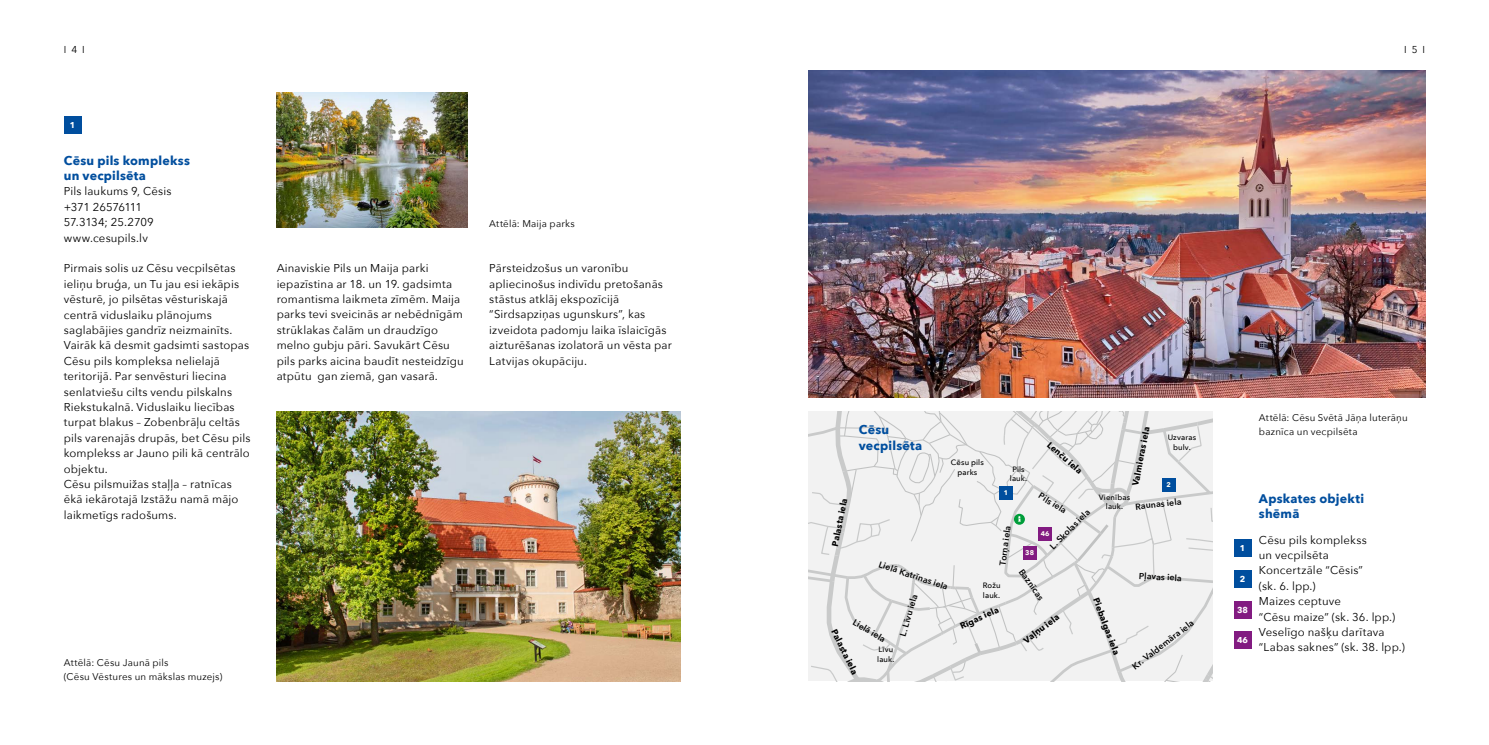
<style>
.page{position:relative;width:1489px;height:745px;background:#fff}
.page>*{position:absolute;margin:0;border:0;box-sizing:border-box;transform-origin:0 0}
.t1{font:700 12.5px/15.4px "Avenir Next";letter-spacing:.015em;color:#004e9e}
.t2{font:11.38px/15.4px "Avenir Next";letter-spacing:.015em;color:#000}
.t3{font:10px "Avenir Next";color:#000}
.t4{font:9.75px/13.5px "Avenir Next";letter-spacing:.02em;color:#000}
.t5{font:600 8.62px "Avenir Next";color:#000}
.t6{font:700 8.62px "Avenir Next";color:#000}
.t7{font:700 8.5px "Avenir Next";color:#fff}
.t8{font:500 7.75px/9.2px "Avenir Next";letter-spacing:.015em;color:#000;text-align:center}
.t9{font:700 6.75px "Avenir Next";color:#fffef5}
</style>
<div class="page">
<img style="left:276px;top:411px;width:404px;height:269px">
<svg style="left:808px;top:411px;width:404px;height:270px"></svg>
<div style="left:999px;top:485px;width:13px;height:14px;background:#004e9e"></div>
<div style="left:1161px;top:477px;width:14px;height:14px;background:#004e9e"></div>
<div style="left:1038px;top:526px;width:13px;height:14px;background:#821b81"></div>
<div style="left:1022px;top:545px;width:14px;height:14px;background:#821b81"></div>
<img style="left:808px;top:71px;width:616px;height:326px">
<div style="left:64px;top:116px;width:17px;height:18px;background:#004e9e"></div>
<img style="left:276px;top:92px;width:192px;height:136px">
<div style="left:1233px;top:539px;width:18px;height:17px;background:#004e9e"></div>
<div style="left:1233px;top:569px;width:18px;height:18px;background:#004e9e"></div>
<div style="left:1233px;top:600px;width:18px;height:18px;background:#821b81"></div>
<div style="left:1233px;top:631px;width:18px;height:17px;background:#821b81"></div>
<p class="t3" style="left:64px;top:41px;width:22px">I 4 I</p>
<p class="t3" style="left:1403px;top:41px;width:22px">I 5 I</p>
<p class="t7" style="left:70px;top:118px;width:7px">1</p>
<p class="t1" style="left:64px;top:152px;width:128px">Cēsu pils komplekss un vecpilsēta</p>
<p class="t2" style="left:64px;top:183px;width:109px">Pils laukums 9, Cēsis +371 26576111<br>57.3134; 25.2709 www.cesupils.lv</p>
<p class="t2" style="left:64px;top:260px;width:188px">Pirmais solis uz Cēsu vecpilsētas ieliņu bruģa, un Tu jau esi iekāpis vēsturē, jo pilsētas vēsturiskajā centrā viduslaiku plānojums saglabājies gandrīz neizmainīts.<br>Vairāk kā desmit gadsimti sastopas<br>Cēsu pils kompleksa nelielajā teritorijā. Par senvēsturi liecina senlatviešu cilts vendu pilskalns<br>Riekstukalnā. Viduslaiku liecības turpat blakus – Zobenbrāļu celtās pils varenajās drupās, bet Cēsu pils komplekss ar Jauno pili kā centrālo objektu.<br>Cēsu pilsmuižas staļļa – ratnīcas ēkā iekārotajā Izstāžu namā mājo laikmetīgs radošums.</p>
<p class="t2" style="left:277px;top:260px;width:188px">Ainaviskie Pils un Maija parki iepazīstina ar 18. un 19. gadsimta romantisma laikmeta zīmēm. Maija parks tevi sveicinās ar nebēdnīgām strūklakas čalām un draudzīgo melno gubju pāri. Savukārt Cēsu pils parks aicina baudīt nesteidzīgu atpūtu gan ziemā, gan vasarā.</p>
<p class="t4" style="left:489px;top:217px;width:87px">Attēlā: Maija parks</p>
<p class="t2" style="left:489px;top:260px;width:184px">Pārsteidzošus un varonību apliecinošus indivīdu pretošanās stāstus atklāj ekspozīcijā “Sirdsapziņas ugunskurs”, kas izveidota padomju laika īslaicīgās aizturēšanas izolatorā un vēsta par<br>Latvijas okupāciju.</p>
<p class="t4" style="left:64px;top:655px;width:160px">Attēlā: Cēsu Jaunā pils<br>(Cēsu Vēstures un mākslas muzejs)</p>
<p class="t1" style="left:858px;top:421px;width:65px">Cēsu vecpilsēta</p>
<p class="t8" style="left:950px;top:457px;width:34px">Cēsu pils parks</p>
<p class="t8" style="left:1009px;top:464px;width:19px">Pils lauk.</p>
<p class="t6" style="left:1053px;top:437px;width:45px;rotate:42deg">Lenču iela</p>
<p class="t6" style="left:1127px;top:484px;width:62px;rotate:-79deg">Valmieras iela</p>
<p class="t8" style="left:1167px;top:432px;width:30px">Uzvaras bulv.</p>
<p class="t9" style="left:1166px;top:478px;width:6px">2</p>
<p class="t6" style="left:827px;top:544px;width:51px;rotate:-79deg">Palasta iela</p>
<p class="t5" style="left:881px;top:556px;width:74px;rotate:19deg">Lielā Katrīnas iela</p>
<p class="t5" style="left:895px;top:633px;width:45px;rotate:-74deg">L. Līvu iela</p>
<p class="t5" style="left:857px;top:614px;width:38px;rotate:31deg">Lielā iela</p>
<p class="t6" style="left:840px;top:626px;width:51px;rotate:64deg">Palasta iela</p>
<p class="t8" style="left:877px;top:644px;width:19px;text-align:left">Līvu lauk.</p>
<p class="t9" style="left:1003px;top:486px;width:6px">1</p>
<p class="t5" style="left:995px;top:563px;width:42px;rotate:-82deg">Torņa iela</p>
<p class="t8" style="left:982px;top:580px;width:19px;text-align:left">Rožu lauk.</p>
<p class="t6" style="left:957px;top:619px;width:43px;rotate:-24deg">Rīgas iela</p>
<p class="t5" style="left:1043px;top:488px;width:33px;rotate:32deg">Pils iela</p>
<p class="t5" style="left:1046px;top:542px;width:54px;rotate:-45deg">L. Skolas iela</p>
<p class="t9" style="left:1040px;top:527px;width:10px">46</p>
<p class="t9" style="left:1025px;top:546px;width:10px">38</p>
<p class="t8" style="left:1098px;top:492px;width:33px">Vienības lauk.</p>
<p class="t5" style="left:1134px;top:499px;width:48px;rotate:-7deg">Raunas iela</p>
<p class="t5" style="left:1026px;top:565px;width:37px;rotate:54deg">Baznīcas</p>
<p class="t6" style="left:1020px;top:634px;width:44px;rotate:-37deg">Vaļņu iela</p>
<p class="t6" style="left:1102px;top:595px;width:61px;rotate:69deg">Piebalgas iela</p>
<p class="t5" style="left:1139px;top:568px;width:44px;rotate:3deg">Pļavas iela</p>
<p class="t5" style="left:1128px;top:660px;width:76px;rotate:-37deg">Kr. Valdemāra iela</p>
<p class="t4" style="left:1258px;top:410px;width:150px">Attēlā: Cēsu Svētā Jāņa luterāņu baznīca un vecpilsēta</p>
<p class="t7" style="left:1239px;top:540px;width:7px">1</p>
<p class="t7" style="left:1239px;top:571px;width:7px">2</p>
<p class="t7" style="left:1236px;top:602px;width:12px">38</p>
<p class="t7" style="left:1236px;top:632px;width:12px">46</p>
<p class="t1" style="left:1258px;top:490px;width:107px">Apskates objekti shēmā</p>
<p class="t2" style="left:1258px;top:531px;width:147px">Cēsu pils komplekss<br>un vecpilsēta<br>Koncertzāle “Cēsis”<br>(sk. 6. lpp.)<br>Maizes ceptuve<br>“Cēsu maize” (sk. 36. lpp.)<br>Veselīgo našķu darītava “Labas saknes” (sk. 38. lpp.)</p>
</div>
